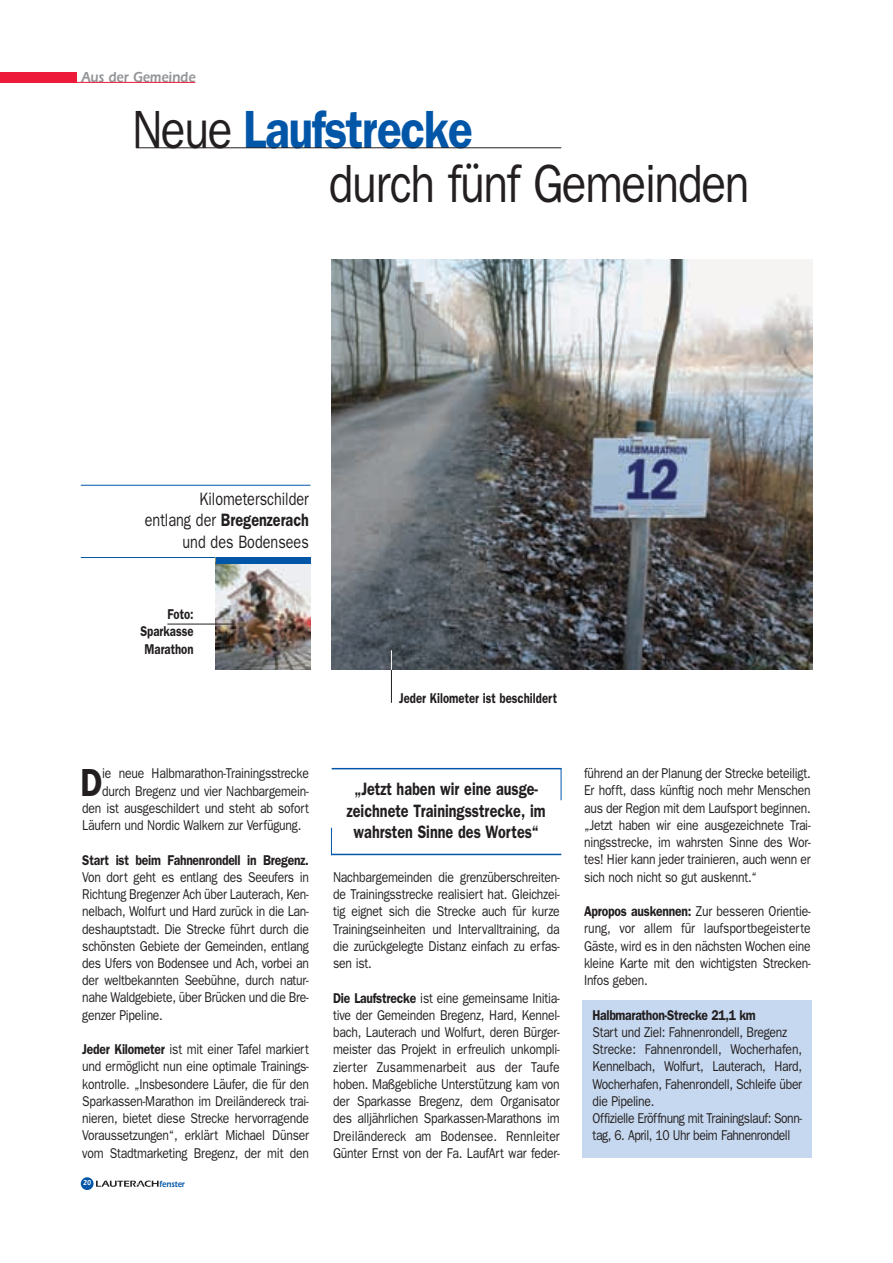
<style>
.page{position:relative;width:893px;height:1263px;background:#fff}
.page>*{position:absolute;margin:0;border:0;box-sizing:border-box;transform-origin:0 0}
.t1{font:54px/54px "Franklin Gothic";letter-spacing:-.03em;color:#231f20;scale:.85 1}
.t2{font:600 39.3px "Franklin Gothic";color:#231f20;scale:.85 1}
.t3{font:600 18px/21.6px "Franklin Gothic";color:#231f20;text-align:center;scale:.8 1}
.t4{font:18px/21.6px "Franklin Gothic";color:#231f20;text-align:right;scale:.8 1}
.t5{font:600 15px "Itc Eras";color:#939598;scale:.85 1}
.t6{font:14.25px/17.2px "Franklin Gothic";letter-spacing:-.02em;color:#231f20;text-align:justify;scale:.85 1}
.t7{font:600 14.25px/17.1px "Franklin Gothic";letter-spacing:-.005em;color:#231f20;text-align:justify;scale:.8 1}
.t8{font:600 14.25px "Franklin Gothic";letter-spacing:-.005em;color:#231f20;scale:.85 1}
.t9{font:600 14.25px "Franklin Gothic";letter-spacing:-.025em;color:#231f20;scale:.85 1}
.t10{font:600 9px "Itc Eras";color:#0156a8;scale:.85 1}
.t11{font:600 7.5px "Itc Eras";color:#fff;scale:.85 1}
.s1{font-weight:600;color:#0156a8}
.s2{font-weight:600}
</style>
<div class="page">
<div style="left:583px;top:1000px;width:229px;height:158px;background:#c6d8ef"></div>
<hr style="left:81px;top:485px;width:229px;height:1px;background:#0156a8">
<hr style="left:81px;top:557px;width:229px;height:1px;background:#0156a8">
<img style="left:216px;top:564px;width:94px;height:106px">
<img style="left:332px;top:259px;width:480px;height:411px">
<hr style="left:136px;top:148px;width:425px;height:1px;background:#231f20">
<div style="left:81px;top:1177px;width:13px;height:13px;background:#0156a8;border-radius:50%"></div>
<svg style="left:96px;top:1180px;width:63px;height:7px"></svg>
<div style="left:0;top:72px;width:77px;height:11px;background:#ed1a3a"></div>
<hr style="left:75px;top:82px;width:120px;height:1px;background:#ed1a3a">
<hr style="left:391px;top:650px;width:1px;height:53px;background:#231f20">
<svg style="left:391px;top:650px;width:1px;height:20px"></svg>
<hr style="left:561px;top:768px;width:1px;height:32px;background:#0156a8">
<hr style="left:332px;top:854px;width:229px;height:1px;background:#0156a8">
<hr style="left:332px;top:768px;width:229px;height:1px;background:#0156a8">
<svg style="left:331px;top:828px;width:1px;height:27px"></svg>
<div style="left:216px;top:558px;width:94px;height:6px;background:#0156a8"></div>
<hr style="left:167px;top:624px;width:67px;height:1px;background:#231f20">
<p class="t5" style="left:82px;top:72px;width:136px">Aus der Gemeinde</p>
<h1 class="t1" style="left:329px;top:107px;width:496px;text-indent:-197px">Neue <span class="s1">Laufstrecke<br></span>durch fünf Gemeinden</h1>
<p class="t4" style="left:145px;top:489px;width:207px">Kilometerschilder<br>entlang der <span class="s2">Bregenzerach </span>und des Bodensees</p>
<p class="t7" style="left:140px;top:607px;width:68px;text-indent:27px">Foto:<br>Sparkasse Marathon</p>
<p class="t7" style="left:399px;top:690px;width:199px">Jeder Kilometer ist beschildert</p>
<h2 class="t2" style="left:80px;top:768px;width:27px">D</h2>
<p class="t6" style="left:102px;top:766px;width:245px">ie neue Halbmarathon-Trainingsstrecke</p>
<p class="t6" style="left:102px;top:783px;width:245px">durch Bregenz und vier Nachbargemein-</p>
<p class="t6" style="left:82px;top:800px;width:268px">den ist ausgeschildert und steht ab sofort</p>
<p class="t6" style="left:82px;top:818px;width:259px">Läufern und Nordic Walkern zur Verfügung.</p>
<p class="t8" style="left:82px;top:855px;width:268px">Start ist beim Fahnenrondell in Bregenz.</p>
<p class="t6" style="left:82px;top:869px;width:268px">Von dort geht es entlang des Seeufers in Richtung Bregenzer Ach über Lauterach, Ken&shy;nelbach, Wolfurt und Hard zurück in die Lan&shy;deshauptstadt. Die Strecke führt durch die schönsten Gebiete der Gemeinden, entlang des Ufers von Bodensee und Ach, vorbei an der weltbekannten Seebühne, durch natur&shy;nahe Waldgebiete, über Brücken und die Bre&shy;genzer Pipeline.</p>
<p class="t6" style="left:82px;top:1042px;width:268px"><span class="s2">Jeder Kilometer</span> ist mit einer Tafel markiert und ermöglicht nun eine optimale Trainings&shy;kontrolle. „Insbesondere Läufer, die für den Sparkassen-Marathon im Dreiländereck trai&shy;nieren, bietet diese Strecke hervorragende Voraussetzungen“, erklärt Michael Dünser vom Stadtmarketing Bregenz, der mit den</p>
<p class="t11" style="left:83px;top:1180px;width:11px">20</p>
<p class="t10" style="left:160px;top:1181px;width:31px">fenster</p>
<p class="t3" style="left:347px;top:779px;width:250px">„Jetzt haben wir eine ausge&shy;zeichnete Trainingsstrecke, im wahrsten Sinne des Wortes“</p>
<p class="t6" style="left:333px;top:869px;width:268px">Nachbargemeinden die grenzüberschreiten&shy;de Trainingsstrecke realisiert hat. Gleichzei&shy;tig eignet sich die Strecke auch für kurze Trainingseinheiten und Intervalltraining, da die zurückgelegte Distanz einfach zu erfas&shy;sen ist.</p>
<p class="t6" style="left:333px;top:990px;width:268px"><span class="s2">Die Laufstrecke</span> ist eine gemeinsame Initia&shy;tive der Gemeinden Bregenz, Hard, Kennel&shy;bach, Lauterach und Wolfurt, deren Bürger&shy;meister das Projekt in erfreulich unkompli&shy;zierter Zusammenarbeit aus der Taufe hoben. Maßgebliche Unterstützung kam von der Sparkasse Bregenz, dem Organisator des alljährlichen Sparkassen-Marathons im Dreiländereck am Bodensee. Rennleiter Günter Ernst von der Fa. LaufArt war feder-</p>
<p class="t6" style="left:584px;top:766px;width:268px">führend an der Planung der Strecke beteiligt.<br>Er hofft, dass künftig noch mehr Menschen aus der Region mit dem Laufsport beginnen. „Jetzt haben wir eine ausgezeichnete Trai&shy;ningsstrecke, im wahrsten Sinne des Wor&shy;tes! Hier kann jeder trainieren, auch wenn er sich noch nicht so gut auskennt.“</p>
<p class="t6" style="left:584px;top:904px;width:268px"><span class="s2">Apropos auskennen:</span> Zur besseren Orientie&shy;rung, vor allem für laufsportbegeisterte Gäste, wird es in den nächsten Wochen eine kleine Karte mit den wichtigsten Strecken-Infos geben.</p>
<p class="t9" style="left:593px;top:1010px;width:194px">Halbmarathon-Strecke 21,1 km</p>
<p class="t6" style="left:593px;top:1024px;width:248px;text-align:left">Start und Ziel: Fahnenrondell, Bregenz Strecke: Fahnenrondell, Wocherhafen, Kennelbach, Wolfurt, Lauterach, Hard, Wocherhafen, Fahenrondell, Schleife über die Pipeline.<br>Offizielle Eröffnung mit Trainingslauf: Sonn&shy;tag, 6. April, 10 Uhr beim Fahnenrondell</p>
</div>
